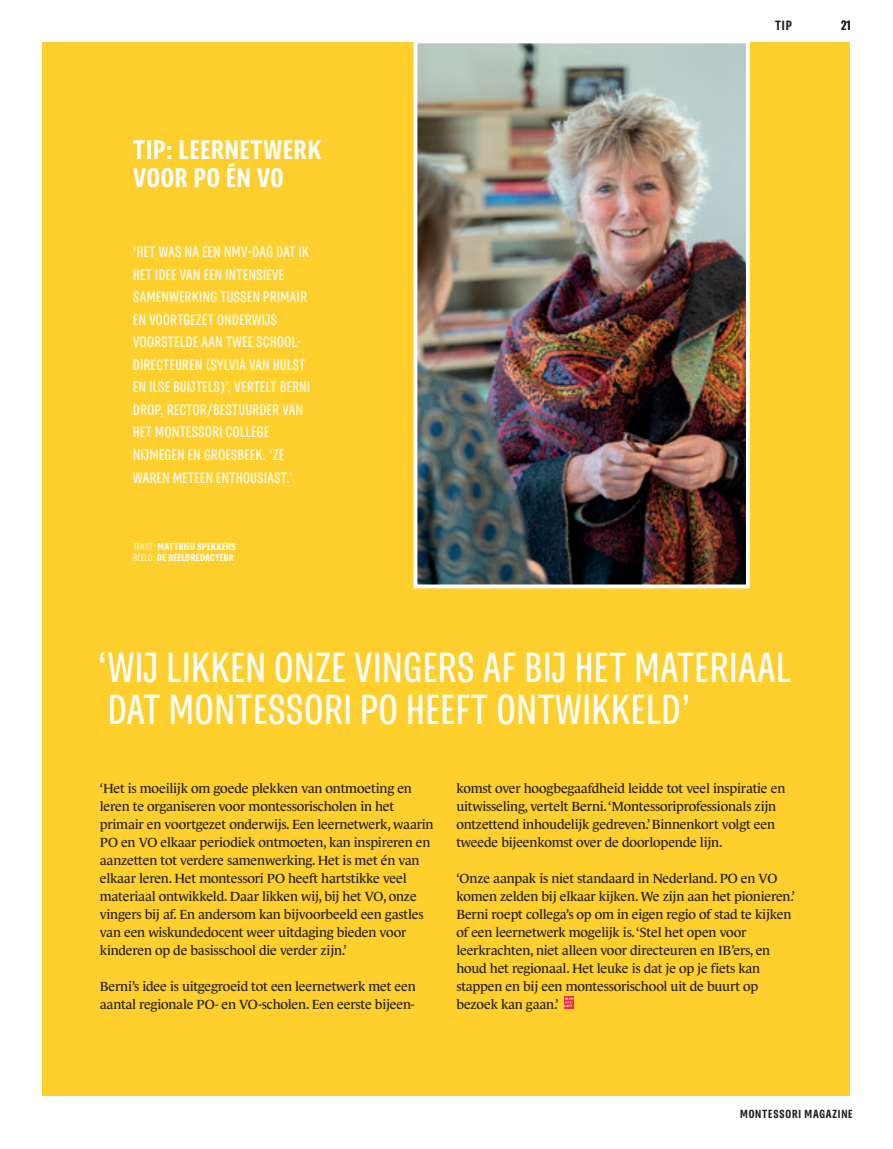
<style>
.page{position:relative;width:893px;height:1149px;background:#fff}
.page>*{position:absolute;margin:0;border:0;box-sizing:border-box;transform-origin:0 0}
.t1{font:condensed 37.5px/42px "Belarius Sans";letter-spacing:.03em;color:#fff}
.t2{font:700 condensed 24px/28.8px "Belarius Sans";letter-spacing:.04em;color:#fff}
.t3{font:13.5px/18px "Le Monde Journal Std";letter-spacing:-.015em;color:#231f20}
.t4{font:condensed 13.5px/22.5px "Belarius Sans";letter-spacing:.04em;color:#fff}
.t5{font:700 condensed 12px "Belarius Sans";color:#231f20}
.t6{font:600 condensed 12px "Belarius Sans";color:#231f20}
.t7{font:700 condensed 10.5px "Belarius Sans";letter-spacing:.08em;color:#231f20}
.t8{font:700 condensed 9px/10.8px "Belarius Sans";letter-spacing:.04em;color:#fff}
.s1{font-weight:300}
</style>
<div class="page">
<div style="left:42px;top:43px;width:808px;height:1052px;background:#ffcf2d"></div>
<svg style="left:564px;top:996px;width:9px;height:12px"></svg>
<svg style="left:564px;top:997px;width:9px;height:9px"></svg>
<img style="left:412px;top:42px;width:340px;height:547px">
<h2 class="t2" style="left:133px;top:135px;width:190px">TIP: LEERNETWERK<br>VOOR PO ÉN VO</h2>
<p class="t4" style="left:133px;top:241px;width:178px">‘HET WAS NA EEN NMV-DAG DAT IK<br>HET IDEE VAN EEN INTENSIEVE<br>SAMENWERKING TUSSEN PRIMAIR<br>EN VOORTGEZET ONDERWIJS<br>VOORSTELDE AAN TWEE SCHOOL-<br>DIRECTEUREN (SYLVIA VAN HULST<br>EN ILSE BUIJTELS)’, VERTELT BERNI<br>DROP, RECTOR/BESTUURDER VAN<br>HET MONTESSORI COLLEGE<br>NIJMEGEN EN GROESBEEK. ‘ZE<br>WAREN METEEN ENTHOUSIAST.’</p>
<p class="t8" style="left:133px;top:540px;width:104px"><span class="s1">TEKST:</span> MATTHIEU SPEKKERS<br><span class="s1">BEELD:</span> DE BEELDREDACTEUR</p>
<p class="t5" style="left:775px;top:17px;width:18px">TIP</p>
<h1 class="t1" style="left:99px;top:646px;width:694px">‘WIJ LIKKEN ONZE VINGERS AF BIJ HET MATERIAAL<br>DAT MONTESSORI PO HEEFT ONTWIKKELD’</h1>
<p class="t3" style="left:100px;top:778px;width:335px">‘Het is moeilijk om goede plekken van ontmoeting en leren te organiseren voor montessorischolen in het primair en voortgezet onderwijs. Een leernetwerk, waarin PO en VO elkaar periodiek ontmoeten, kan inspireren en aanzetten tot verdere samenwerking. Het is met én van elkaar leren. Het montessori PO heeft hartstikke veel materiaal ontwikkeld. Daar likken wij, bij het VO, onze vingers bij af. En andersom kan bijvoorbeeld een gastles van een wiskundedocent weer uitdaging bieden voor kinderen op de basisschool die verder zijn.’</p>
<p class="t3" style="left:100px;top:976px;width:317px">Berni’s idee is uitgegroeid tot een leernetwerk met een aantal regionale PO- en VO-scholen. Een eerste bijeen-</p>
<p class="t3" style="left:456px;top:778px;width:331px">komst over hoogbegaafdheid leidde tot veel inspiratie en uitwisseling, vertelt Berni. ‘Montessoriprofessionals zijn ontzettend inhoudelijk gedreven.’ Binnenkort volgt een tweede bijeenkomst over de doorlopende lijn.</p>
<p class="t3" style="left:456px;top:868px;width:340px">‘Onze aanpak is niet standaard in Nederland. PO en VO komen zelden bij elkaar kijken. We zijn aan het pionieren.’ Berni roept collega’s op om in eigen regio of stad te kijken of een leernetwerk mogelijk is. ‘Stel het open voor leerkrachten, niet alleen voor directeuren en IB’ers, en houd het regionaal. Het leuke is dat je op je fiets kan stappen en bij een montessorischool uit de buurt op bezoek kan gaan.’</p>
<p class="t6" style="left:841px;top:17px;width:11px">21</p>
<p class="t7" style="left:740px;top:1106px;width:114px">MONTESSORI MAGAZINE</p>
</div>
